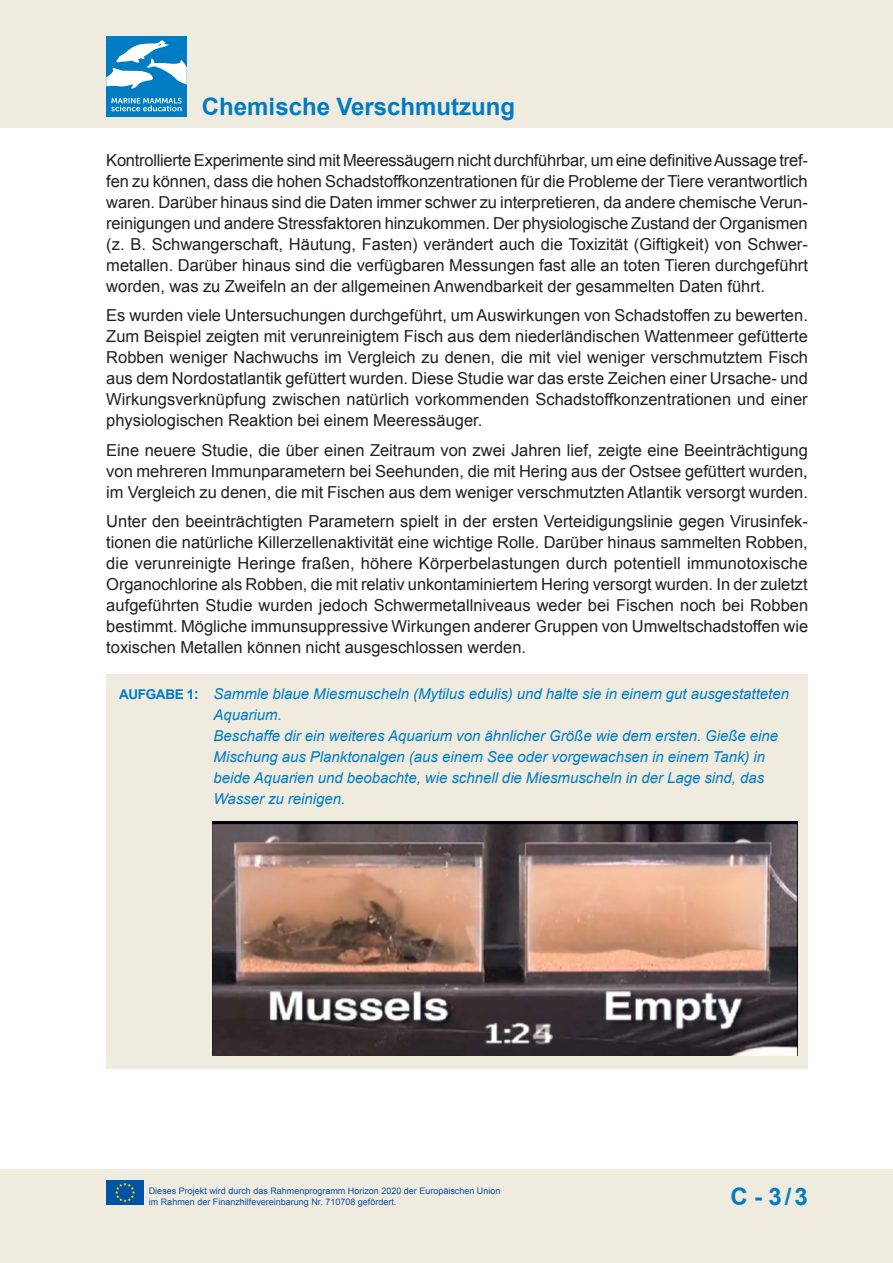
<style>
.page{position:relative;width:893px;height:1263px;background:#fff}
.page>*{position:absolute;margin:0;border:0;box-sizing:border-box;transform-origin:0 0}
.t1{font:700 24px "Arial";color:#007cc3}
.t2{font:16.5px/21px "Arial";color:#231f20;text-align:justify}
.t3{font:italic 15px/21px "Arial";color:#007cc3}
.t4{font:9px/10.8px "Arial";color:#0c4ea2}
.s1{font-weight:700;font-style:normal;font-size:13.5px}
.s2{font-weight:700;font-style:normal}
</style>
<div class="page">
<div style="left:0;top:0;width:893px;height:128px;background:#efebdf"></div>
<div style="left:0;top:1169px;width:893px;height:94px;background:#efebdf"></div>
<div style="left:106px;top:36px;width:81px;height:81px;background:#007cc3"></div>
<svg style="left:106px;top:40px;width:81px;height:49px"></svg>
<svg style="left:111px;top:98px;width:71px;height:13px"></svg>
<div style="left:106px;top:674px;width:702px;height:395px;background:#efebdf"></div>
<img style="left:213px;top:822px;width:584px;height:234px">
<img style="left:106px;top:1180px;width:38px;height:25px">
<h1 class="t1" style="left:202px;top:91px;width:315px">Chemische Verschmutzung</h1>
<p class="t2" style="left:106px;top:149px;width:703px">Kontrollierte Experimente sind mit Meeressäugern nicht durchführbar, um eine definitive Aussage tref&shy;fen zu können, dass die hohen Schadstoffkonzentrationen für die Probleme der Tiere verantwortlich waren. Darüber hinaus sind die Daten immer schwer zu interpretieren, da andere chemische Verun&shy;reinigungen und andere Stressfaktoren hinzukommen. Der physiologische Zustand der Organismen (z. B. Schwangerschaft, Häutung, Fasten) verändert auch die Toxizität (Giftigkeit) von Schwer&shy;metallen. Darüber hinaus sind die verfügbaren Messungen fast alle an toten Tieren durchgeführt worden, was zu Zweifeln an der allgemeinen Anwendbarkeit der gesammelten Daten führt.</p>
<p class="t2" style="left:106px;top:305px;width:703px">Es wurden viele Untersuchungen durchgeführt, um Auswirkungen von Schadstoffen zu bewerten.<br>Zum Beispiel zeigten mit verunreinigtem Fisch aus dem niederländischen Wattenmeer gefütterte Robben weniger Nachwuchs im Vergleich zu denen, die mit viel weniger verschmutztem Fisch aus dem Nordostatlantik gefüttert wurden. Diese Studie war das erste Zeichen einer Ursache- und Wirkungsverknüpfung zwischen natürlich vorkommenden Schadstoffkonzentrationen und einer physiologischen Reaktion bei einem Meeressäuger.</p>
<p class="t2" style="left:106px;top:439px;width:703px">Eine neuere Studie, die über einen Zeitraum von zwei Jahren lief, zeigte eine Beeinträchtigung von mehreren Immunparametern bei Seehunden, die mit Hering aus der Ostsee gefüttert wurden, im Vergleich zu denen, die mit Fischen aus dem weniger verschmutzten Atlantik versorgt wurden.</p>
<p class="t2" style="left:106px;top:511px;width:703px">Unter den beeinträchtigten Parametern spielt in der ersten Verteidigungslinie gegen Virusinfek&shy;tionen die natürliche Killerzellenaktivität eine wichtige Rolle. Darüber hinaus sammelten Robben, die verunreinigte Heringe fraßen, höhere Körperbelastungen durch potentiell immunotoxische Organochlorine als Robben, die mit relativ unkontaminiertem Hering versorgt wurden. In der zuletzt aufgeführten Studie wurden jedoch Schwermetallniveaus weder bei Fischen noch bei Robben bestimmt. Mögliche immunsuppressive Wirkungen anderer Gruppen von Umweltschadstoffen wie toxischen Metallen können nicht ausgeschlossen werden.</p>
<p class="t3" style="left:214px;top:684px;width:577px;text-indent:-94px"><span class="s1">AUFGABE 1</span><span class="s2">:</span> Sammle blaue Miesmuscheln (Mytilus edulis) und halte sie in einem gut ausgestatteten Aquarium.<br>Beschaffe dir ein weiteres Aquarium von ähnlicher Größe wie dem ersten. Gieße eine Mischung aus Planktonalgen (aus einem See oder vorgewachsen in einem Tank) in beide Aquarien und beobachte, wie schnell die Miesmuscheln in der Lage sind, das Wasser zu reinigen.</p>
<p class="t4" style="left:149px;top:1186px;width:353px">Dieses Projekt wird durch das Rahmenprogramm Horizon 2020 der Europäischen Union im Rahmen der Finanzhilfevereinbarung Nr. 710708 gefördert.</p>
<h1 class="t1" style="left:731px;top:1181px;width:79px">C - 3/3</h1>
</div>
